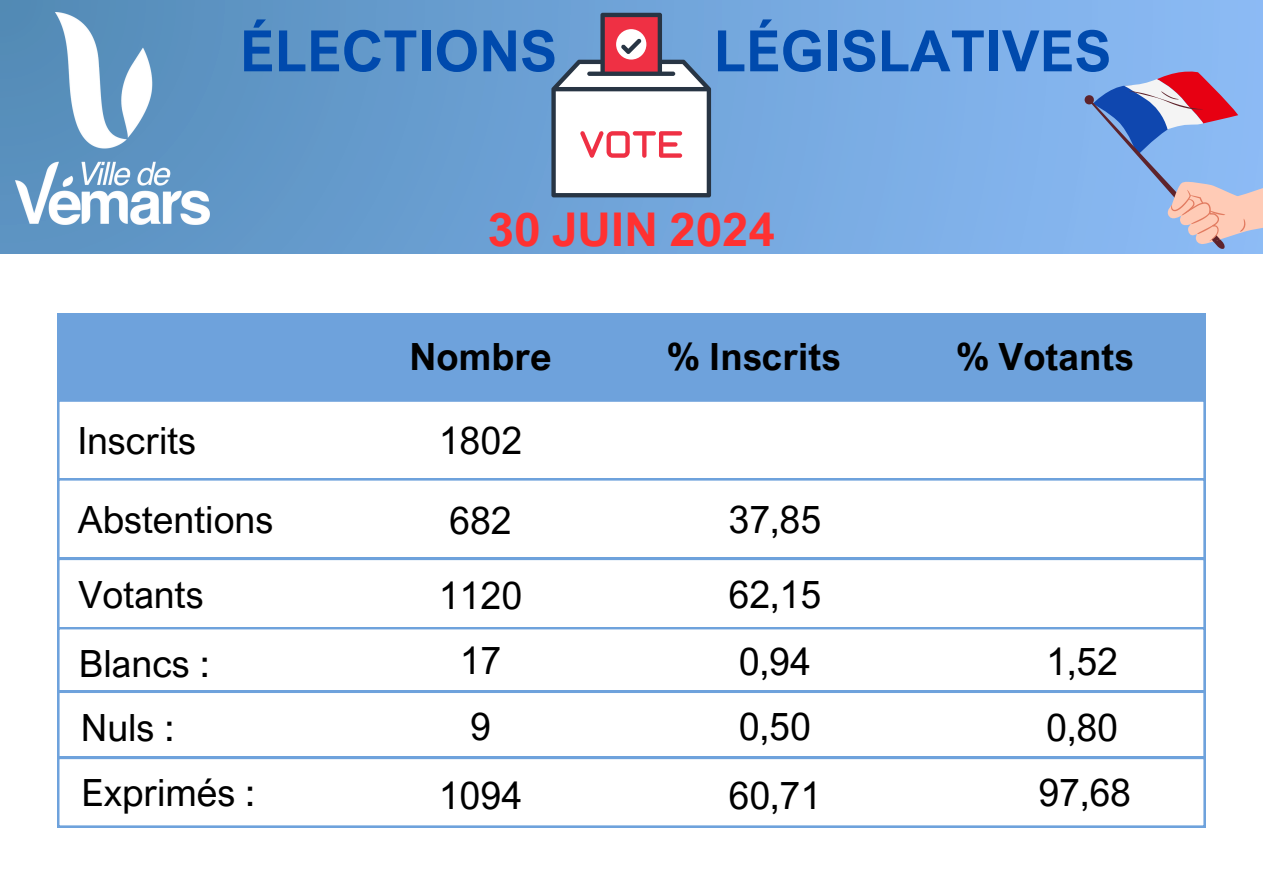
<style>
.page{position:relative;width:1263px;height:894px;background:#fff}
.page>*{position:absolute;margin:0;border:0;box-sizing:border-box;transform-origin:0 0}
.t1{font:700 57px "Arial Nova";color:#004aad}
.t2{font:700 46.5px "Arial Nova";color:#ff3131}
.t3{font:37.5px "Arial Nova";color:#000}
.t4{font:700 37.5px "Arial Nova";color:#000}
</style>
<div class="page">
<div style="left:0;top:0;width:1263px;height:893px;background:linear-gradient(to right,#578ebc,#8bbbf6)"></div>
<img style="left:15px;top:13px;width:195px;height:211px">
<svg style="left:1082px;top:52px;width:181px;height:202px"></svg>
<div style="left:0;top:254px;width:1263px;height:639px;background:#fff"></div>
<svg style="left:551px;top:13px;width:160px;height:184px"></svg>
<div style="left:57px;top:313px;width:1149px;height:86px;background:#6ea2dc"></div>
<svg style="left:57px;top:399px;width:1149px;height:79px"></svg>
<svg style="left:57px;top:478px;width:1149px;height:79px"></svg>
<svg style="left:57px;top:557px;width:1149px;height:70px"></svg>
<svg style="left:57px;top:627px;width:1148px;height:63px"></svg>
<svg style="left:57px;top:690px;width:1148px;height:66px"></svg>
<svg style="left:57px;top:756px;width:1149px;height:71px"></svg>
<p class="t1" style="left:240px;top:15px;width:319px">ÉLECTIONS</p>
<p class="t1" style="left:714px;top:15px;width:399px">LÉGISLATIVES</p>
<h1 class="t2" style="left:488px;top:200px;width:289px">30 JUIN 2024</h1>
<h3 class="t4" style="left:409px;top:333px;width:144px">Nombre</h3>
<p class="t4" style="left:667px;top:333px;width:175px">% Inscrits</p>
<p class="t4" style="left:957px;top:333px;width:179px">% Votants</p>
<h2 class="t3" style="left:78px;top:416px;width:120px">Inscrits</h2>
<p class="t3" style="left:439px;top:416px;width:85px">1802</p>
<h3 class="t3" style="left:78px;top:496px;width:197px">Abstentions</h3>
<p class="t3" style="left:449px;top:497px;width:64px">682</p>
<p class="t3" style="left:728px;top:496px;width:94px">37,85</p>
<p class="t3" style="left:79px;top:571px;width:126px">Votants</p>
<h3 class="t3" style="left:79px;top:640px;width:132px">Blancs :</h3>
<p class="t3" style="left:81px;top:703px;width:95px">Nuls :</p>
<p class="t3" style="left:81px;top:768px;width:175px">Exprimés :</p>
<p class="t3" style="left:439px;top:572px;width:85px">1120</p>
<p class="t3" style="left:460px;top:637px;width:43px">17</p>
<p class="t3" style="left:470px;top:702px;width:22px">9</p>
<p class="t3" style="left:439px;top:772px;width:85px">1094</p>
<p class="t3" style="left:728px;top:571px;width:94px">62,15</p>
<p class="t3" style="left:739px;top:637px;width:73px">0,94</p>
<p class="t3" style="left:739px;top:702px;width:73px">0,50</p>
<p class="t3" style="left:728px;top:772px;width:94px">60,71</p>
<p class="t3" style="left:1046px;top:637px;width:73px">1,52</p>
<p class="t3" style="left:1046px;top:703px;width:73px">0,80</p>
<p class="t3" style="left:1038px;top:768px;width:94px">97,68</p>
</div>
